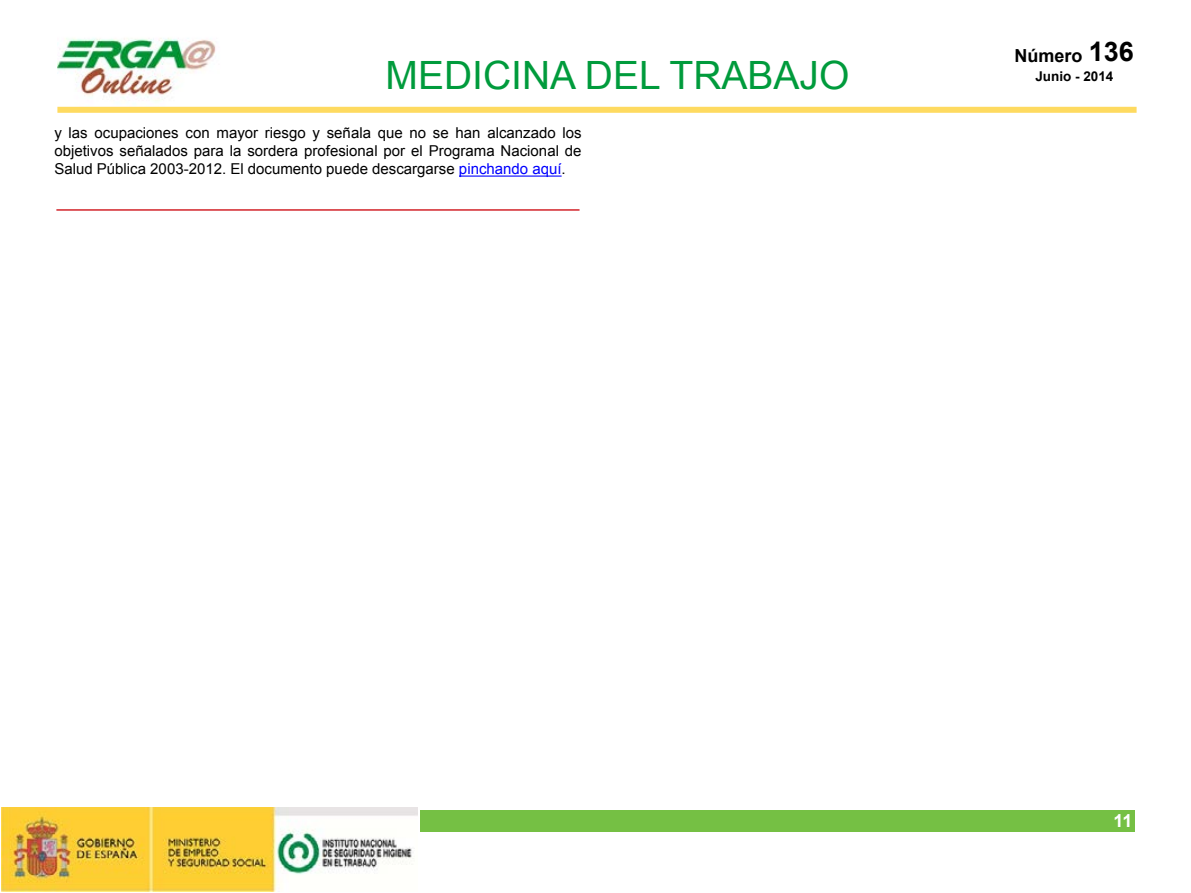
<style>
.page{position:relative;width:1191px;height:893px;background:#fff}
.page>*{position:absolute;margin:0;border:0;box-sizing:border-box;transform-origin:0 0}
.t1{font:39px "Arial";color:#009b3c}
.t2{font:700 18px "Arial";color:#000}
.t3{font:700 18px "Arial";color:#fff}
.Parrafo_normal{font:15px/18px "Arial";color:#000;text-align:justify}
.t4{font:700 13.5px "Arial";color:#000}
.s1{color:#00f}
.s2{font-size:27px}
</style>
<div class="page">
<img style="left:57px;top:38px;width:183px;height:69px">
<img style="left:1px;top:808px;width:417px;height:83px">
<div style="left:420px;top:810px;width:714px;height:22px;background:#75c044"></div>
<div style="left:57px;top:107px;width:1079px;height:6px;background:#feda60"></div>
<hr style="left:459px;top:176px;width:102px;height:1px;background:#00f">
<hr style="left:56px;top:209px;width:523px;height:2px;background:#d2232a">
<p class="t1" style="left:385px;top:50px;width:465px">MEDICINA DEL TRABAJO</p>
<p class="Parrafo_normal" style="left:54px;top:124px;width:529px">y las ocupaciones con mayor riesgo y señala que no se han alcanzado los objetivos señalados para la sordera profesional por el Programa Nacional de Salud Pública 2003-2012. El documento puede descargarse <span class="s1">pinchando aquí</span>.</p>
<p class="t2" style="left:1014px;top:43px;width:121px">Número <span class="s2">136</span></p>
<p class="t4" style="left:1035px;top:67px;width:80px">Junio - 2014</p>
<p class="t3" style="left:1113px;top:808px;width:21px">11</p>
</div>
